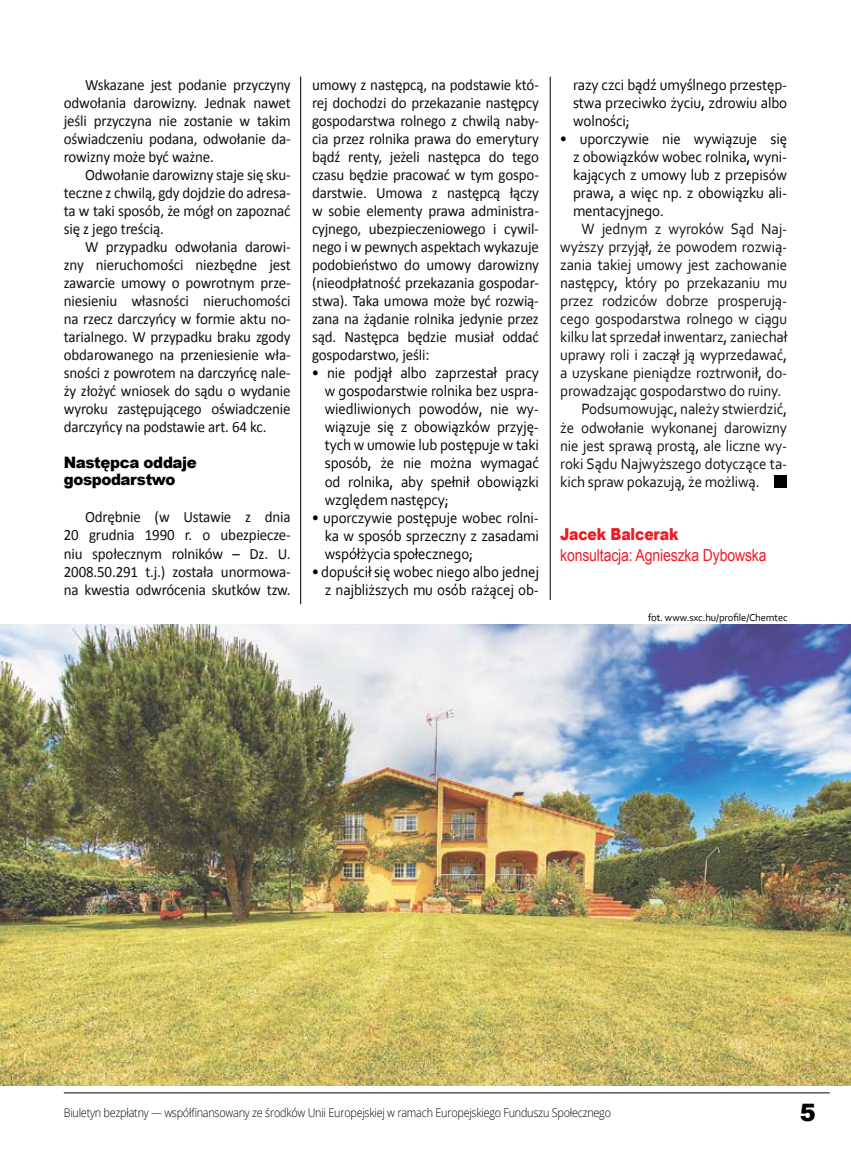
<style>
.page{position:relative;width:851px;height:1149px;background:#fff}
.page>*{position:absolute;margin:0;border:0;box-sizing:border-box;transform-origin:0 0}
.t1{font:900 24px "Arial";color:#000}
.t2{font:16.5px "Arial";letter-spacing:-.01em;color:#ed1c24;scale:.85 1}
.t3{font:900 16.5px "Arial";letter-spacing:-.01em;color:#ed1c24;scale:.85 1}
.t4{font:15.75px/18px "Calibri";letter-spacing:-.01em;color:#111;text-align:justify;scale:.95 1}
.t5{font:15.75px/18px "Corbel";letter-spacing:-.01em;color:#000;text-align:justify;scale:.95 1}
.t6{font:15.75px "Corbel";letter-spacing:-.01em;color:#111;scale:.95 1}
.t7{font:900 15.75px/17.2px "Arial";letter-spacing:-.025em;color:#000;scale:.95 1}
.t8{font:300 12px "Open Sans";letter-spacing:-.02em;color:#000;scale:.9 1}
.t9{font:10.5px "Corbel";letter-spacing:-.01em;color:#000}
</style>
<div class="page">
<hr style="left:64px;top:1092px;width:765px;height:1px;background:#000">
<hr style="left:300px;top:77px;width:1px;height:527px;background:#000">
<hr style="left:550px;top:77px;width:1px;height:523px;background:#000">
<img style="left:0;top:624px;width:850px;height:460px">
<div style="left:774px;top:475px;width:13px;height:12px;background:#000"></div>
<p class="t4" style="left:64px;top:76px;width:240px;text-indent:21px">Wskazane jest podanie przyczyny odwołania darowizny. Jednak nawet jeśli przyczyna nie zostanie w takim oświadczeniu podana, odwołanie da&shy;rowizny może być ważne.</p>
<p class="t4" style="left:64px;top:166px;width:240px;text-indent:21px">Odwołanie darowizny staje się sku&shy;teczne z chwilą, gdy dojdzie do adresa&shy;ta w taki sposób, że mógł on zapoznać się z jego treścią.</p>
<p class="t4" style="left:64px;top:238px;width:240px;text-indent:21px">W przypadku odwołania darowi&shy;zny nieruchomości niezbędne jest zawarcie umowy o powrotnym prze&shy;niesieniu własności nieruchomości na rzecz darczyńcy w formie aktu no&shy;tarialnego. W przypadku braku zgody obdarowanego na przeniesienie wła&shy;sności z powrotem na darczyńcę nale&shy;ży złożyć wniosek do sądu o wydanie wyroku zastępującego oświadczenie darczyńcy na podstawie art. 64 kc.</p>
<p class="t7" style="left:64px;top:453px;width:141px">Następca oddaje gospodarstwo</p>
<p class="t4" style="left:64px;top:508px;width:240px;text-indent:21px">Odrębnie (w Ustawie z dnia 20 grudnia 1990 r. o ubezpiecze&shy;niu społecznym rolników – Dz. U.<br>2008.50.291 t.j.) została unormowa&shy;na kwestia odwrócenia skutków tzw.</p>
<p class="t4" style="left:312px;top:76px;width:240px">umowy z następcą, na podstawie któ&shy;rej dochodzi do przekazanie następcy gospodarstwa rolnego z chwilą naby&shy;cia przez rolnika prawa do emerytury bądź renty, jeżeli następca do tego czasu będzie pracować w tym gospo&shy;darstwie. Umowa z następcą łączy w sobie elementy prawa administra&shy;cyjnego, ubezpieczeniowego i cywil&shy;nego i w pewnych aspektach wykazuje podobieństwo do umowy darowizny (nieodpłatność przekazania gospodar&shy;stwa). Taka umowa może być rozwią&shy;zana na żądanie rolnika jedynie przez sąd. Następca będzie musiał oddać gospodarstwo, jeśli:</p>
<p class="t5" style="left:325px;top:363px;width:227px;text-indent:-13px">• nie podjął albo zaprzestał pracy w gospodarstwie rolnika bez uspra&shy;wiedliwionych powodów, nie wy&shy;wiązuje się z obowiązków przyję&shy;tych w umowie lub postępuje w taki sposób, że nie można wymagać od rolnika, aby spełnił obowiązki względem następcy;</p>
<p class="t5" style="left:325px;top:507px;width:227px;text-indent:-13px">• uporczywie postępuje wobec rolni&shy;ka w sposób sprzeczny z zasadami współżycia społecznego;</p>
<p class="t5" style="left:312px;top:561px;width:240px;text-align:right">• dopuścił się wobec niego albo jednej z najbliższych mu osób rażącej ob-</p>
<p class="t5" style="left:573px;top:75px;width:227px">razy czci bądź umyślnego przestęp&shy;stwa przeciwko życiu, zdrowiu albo wolności;</p>
<p class="t5" style="left:573px;top:130px;width:227px;text-indent:-13px">• uporczywie nie wywiązuje się z obowiązków wobec rolnika, wyni&shy;kających z umowy lub z przepisów prawa, a więc np. z obowiązku ali&shy;mentacyjnego.</p>
<p class="t6" style="left:581px;top:219px;width:218px">W jednym z wyroków Sąd Naj-</p>
<p class="t6" style="left:560px;top:237px;width:240px">wyższy przyjął, że powodem rozwią-</p>
<p class="t6" style="left:560px;top:255px;width:240px">zania takiej umowy jest zachowanie</p>
<p class="t6" style="left:560px;top:273px;width:240px">następcy, który po przekazaniu mu</p>
<p class="t6" style="left:560px;top:291px;width:240px">przez rodziców dobrze prosperują-</p>
<p class="t6" style="left:560px;top:309px;width:240px">cego gospodarstwa rolnego w ciągu</p>
<p class="t6" style="left:560px;top:327px;width:240px">kilku lat sprzedał inwentarz, zaniechał</p>
<p class="t6" style="left:560px;top:345px;width:240px">uprawy roli i zaczął ją wyprzedawać,</p>
<p class="t6" style="left:560px;top:363px;width:240px">a uzyskane pieniądze roztrwonił, do-</p>
<p class="t6" style="left:560px;top:381px;width:234px">prowadzając gospodarstwo do ruiny.</p>
<p class="t6" style="left:581px;top:399px;width:218px">Podsumowując, należy stwierdzić,</p>
<p class="t6" style="left:560px;top:417px;width:240px">że odwołanie wykonanej darowizny</p>
<p class="t6" style="left:560px;top:435px;width:240px">nie jest sprawą prostą, ale liczne wy-</p>
<p class="t6" style="left:560px;top:453px;width:240px">roki Sądu Najwyższego dotyczące ta-</p>
<p class="t6" style="left:560px;top:471px;width:211px">kich spraw pokazują, że możliwą.</p>
<p class="t3" style="left:560px;top:521px;width:141px">Jacek Balcerak</p>
<p class="t2" style="left:560px;top:544px;width:244px">konsultacja: Agnieszka Dybowska</p>
<p class="t9" style="left:648px;top:610px;width:141px">fot. www.sxc.hu/profile/Chemtec</p>
<p class="t8" style="left:64px;top:1104px;width:609px">Biuletyn bezpłatny — współfinansowany ze środków Unii Europejskiej w ramach Europejskiego Funduszu Społecznego</p>
<h1 class="t1" style="left:799px;top:1094px;width:18px">5</h1>
</div>
